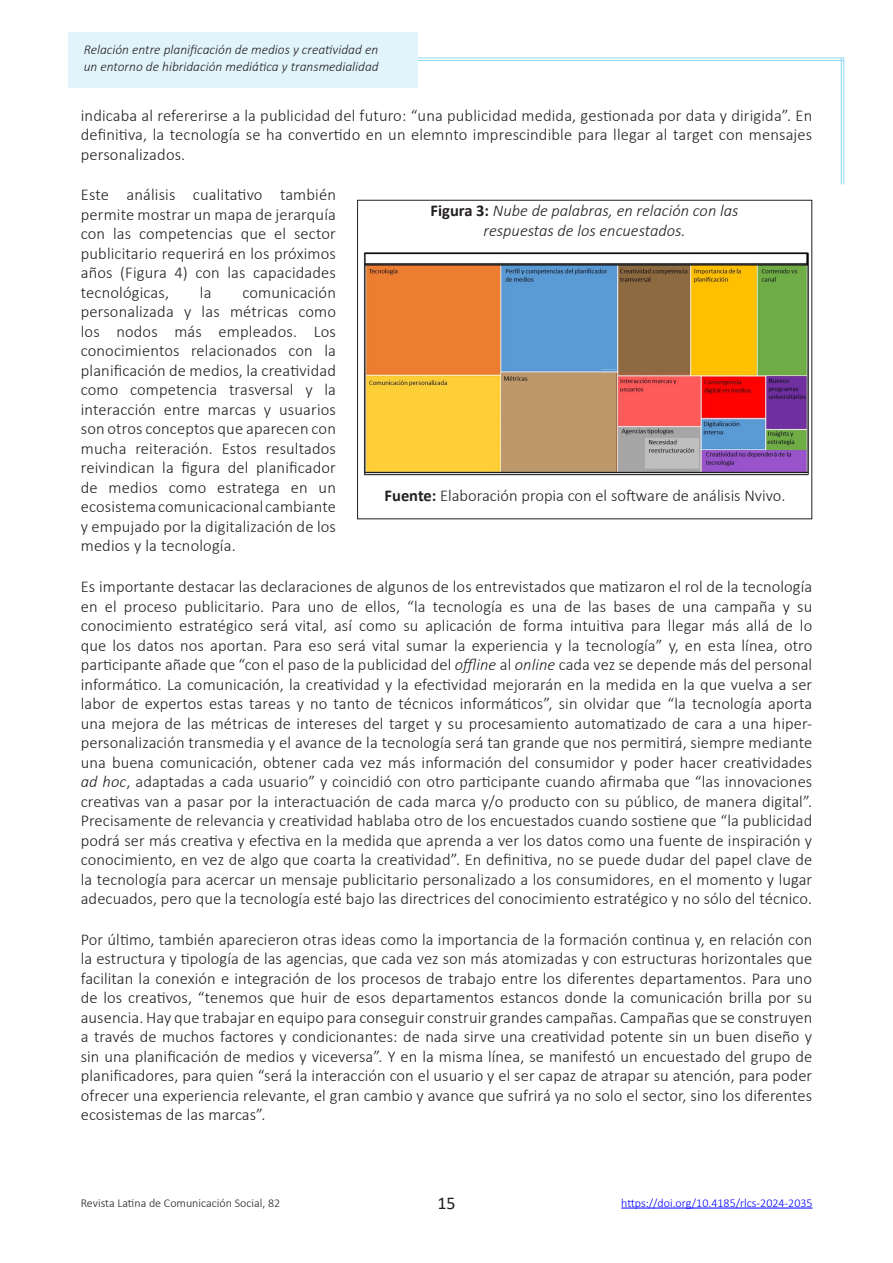
<style>
.page{position:relative;width:893px;height:1263px;background:#fff}
.page>*{position:absolute;margin:0;border:0;box-sizing:border-box;transform-origin:0 0}
.t1{font:18px "Calibri";color:#231f20}
.t2{font:300 16.5px/19.5px "Calibri";letter-spacing:.005em;color:#231f20;text-align:justify}
.t3{font:italic 300 16.5px/19.5px "Calibri";color:#231f20;text-align:center}
.t4{font:italic 300 13.5px/16.5px "Calibri";color:#231f20}
.t5{font:300 12px "Calibri";color:#00f}
.t6{font:300 12px "Calibri";color:#231f20}
.s1{font-weight:700;font-style:normal}
.s2{font-style:italic}
.s3{font-weight:700}
</style>
<div class="page">
<hr style="left:621px;top:1208px;width:192px;height:1px;background:#00f">
<hr style="left:418px;top:60px;width:426px;height:1px;background:#8dd7f7">
<hr style="left:418px;top:58px;width:426px;height:1px;background:#8dd7f7">
<hr style="left:843px;top:58px;width:1px;height:126px;background:#8dd7f7">
<hr style="left:841px;top:58px;width:1px;height:126px;background:#8dd7f7">
<div style="left:68px;top:32px;width:350px;height:56px;background:#e1f4fc"></div>
<div style="left:357px;top:200px;width:455px;height:319px;border:1px solid #231f20"></div>
<img style="left:364px;top:252px;width:445px;height:224px">
<p class="t4" style="left:84px;top:42px;width:296px">Relación entre planificación de medios y creatividad en un entorno de hibridación mediática y transmedialidad</p>
<p class="t2" style="left:81px;top:105px;width:733px">indicaba al refererirse a la publicidad del futuro: “una publicidad medida, gestionada por data y dirigida”. En definitiva, la tecnología se ha convertido en un elemnto imprescindible para llegar al target con mensajes personalizados.</p>
<p class="t2" style="left:81px;top:185px;width:257px">Este análisis cualitativo también permite mostrar un mapa de jerarquía con las competencias que el sector publicitario requerirá en los próximos años (Figura 4) con las capacidades tecnológicas,</p>
<p class="t3" style="left:431px;top:201px;width:309px"><span class="s1">Figura 3:</span> Nube de palabras, en relación con las respuestas de los encuestados.</p>
<p class="t2" style="left:81px;top:282px;width:257px;text-indent:162px">comunicación personalizada y las métricas como los nodos más empleados. Los conocimientos relacionados con la planificación de medios, la creatividad como competencia trasversal y la interacción entre marcas y usuarios son otros conceptos que aparecen con mucha reiteración. Estos resultados reivindican la figura del planificador de medios como estratega en un ecosistema comunicacional cambiante y empujado por la digitalización de los medios y la tecnología.</p>
<p class="t2" style="left:81px;top:577px;width:733px">Es importante destacar las declaraciones de algunos de los entrevistados que matizaron el rol de la tecnología</p>
<p class="t2" style="left:81px;top:596px;width:733px">en el proceso publicitario. Para uno de ellos, “la tecnología es una de las bases de una campaña y su conocimiento estratégico será vital, así como su aplicación de forma intuitiva para llegar más allá de lo que los datos nos aportan. Para eso será vital sumar la experiencia y la tecnología” y, en esta línea, otro participante añade que “con el paso de la publicidad del <span class="s2">offline</span> al <span class="s2">online</span> cada vez se depende más del personal informático. La comunicación, la creatividad y la efectividad mejorarán en la medida en la que vuelva a ser labor de expertos estas tareas y no tanto de técnicos informáticos”, sin olvidar que “la tecnología aporta una mejora de las métricas de intereses del target y su procesamiento automatizado de cara a una hiper&shy;personalización transmedia y el avance de la tecnología será tan grande que nos permitirá, siempre mediante una buena comunicación, obtener cada vez más información del consumidor y poder hacer creatividades <span class="s2">ad hoc</span>, adaptadas a cada usuario” y coincidió con otro participante cuando afirmaba que “las innovaciones creativas van a pasar por la interactuación de cada marca y/o producto con su público, de manera digital”.<br>Precisamente de relevancia y creatividad hablaba otro de los encuestados cuando sostiene que “la publicidad podrá ser más creativa y efectiva en la medida que aprenda a ver los datos como una fuente de inspiración y conocimiento, en vez de algo que coarta la creatividad”. En definitiva, no se puede dudar del papel clave de la tecnología para acercar un mensaje publicitario personalizado a los consumidores, en el momento y lugar adecuados, pero que la tecnología esté bajo las directrices del conocimiento estratégico y no sólo del técnico.</p>
<p class="t2" style="left:81px;top:929px;width:733px">Por último, también aparecieron otras ideas como la importancia de la formación continua y, en relación con la estructura y tipología de las agencias, que cada vez son más atomizadas y con estructuras horizontales que facilitan la conexión e integración de los procesos de trabajo entre los diferentes departamentos. Para uno de los creativos, “tenemos que huir de esos departamentos estancos donde la comunicación brilla por su ausencia. Hay que trabajar en equipo para conseguir construir grandes campañas. Campañas que se construyen a través de muchos factores y condicionantes: de nada sirve una creatividad potente sin un buen diseño y sin una planificación de medios y viceversa”. Y en la misma línea, se manifestó un encuestado del grupo de planificadores, para quien “será la interacción con el usuario y el ser capaz de atrapar su atención, para poder ofrecer una experiencia relevante, el gran cambio y avance que sufrirá ya no solo el sector, sino los diferentes ecosistemas de las marcas”.</p>
<p class="t2" style="left:200px;top:282px;width:13px">la</p>
<p class="t2" style="left:385px;top:486px;width:402px"><span class="s3">Fuente:</span> Elaboración propia con el software de análisis Nvivo.</p>
<p class="t6" style="left:81px;top:1195px;width:201px">Revista Latina de Comunicación Social, 82</p>
<p class="t1" style="left:437px;top:1190px;width:20px">15</p>
<p class="t5" style="left:621px;top:1195px;width:193px">https://doi.org/10.4185/rlcs-2024-2035</p>
</div>
